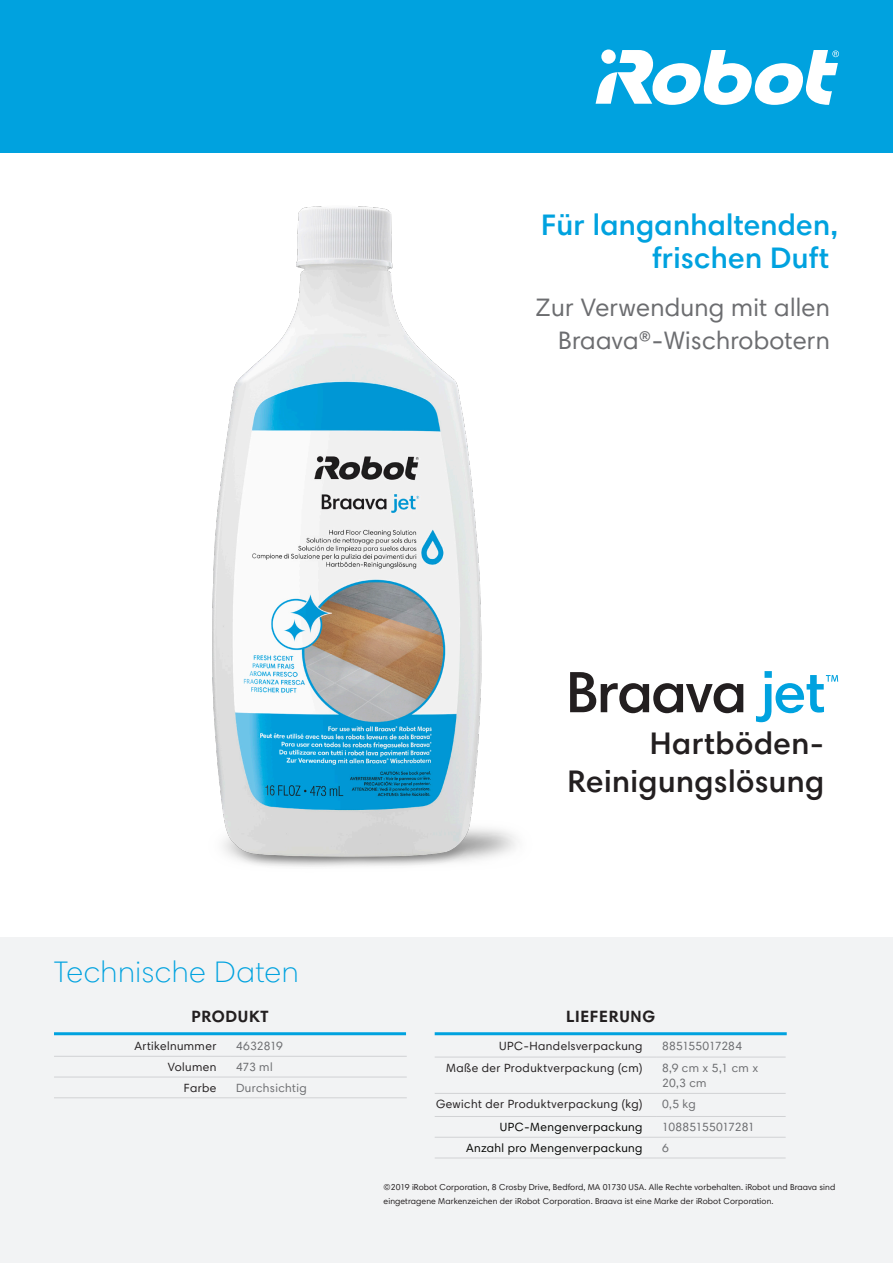
<style>
.page{position:relative;width:893px;height:1263px;background:#fff}
.page>*{position:absolute;margin:0;border:0;box-sizing:border-box;transform-origin:0 0}
.Grey_SubHead{font:600 31.5px/37.8px "Harmonia Sans Std";letter-spacing:.015em;color:#231f20;text-align:right}
.Roomba_Headers{font:600 30px "Harmonia Sans Std";letter-spacing:.01em;color:#00a2df}
._2018_Headline_1{font:300 30px "Harmonia Sans Std";letter-spacing:.03em;color:#00a2df}
.Roomba_Headers-2{font:25.5px/33px "Harmonia Sans Std";letter-spacing:.01em;color:#6c6d70;text-align:right}
.Braava_Spec_Headers{font:700 16.5px "Harmonia Sans Std";letter-spacing:.04em;color:#231f20}
.Specs_with_Line{font:12px "Harmonia Sans Std";letter-spacing:.035em;color:#231f20}
.Specs_with_Line-2{font:12px/15px "Harmonia Sans Std";letter-spacing:.02em;color:#6c6d70}
.Specs_with_Line-3{font:12px "Harmonia Sans Std";letter-spacing:.035em;color:#040503}
.Specs_with_Line-4{font:12px "Harmonia Sans Std";letter-spacing:-.005em;color:#6c6d70}
.Legal_Copy{font:8.7px/13.5px "Harmonia Sans Std";letter-spacing:.01em;color:#231f20}
</style>
<div class="page">
<svg style="left:570px;top:672px;width:173px;height:41px"></svg>
<svg style="left:756px;top:671px;width:82px;height:51px"></svg>
<div style="left:0;top:937px;width:893px;height:326px;background:#f2f3f4"></div>
<hr style="left:54px;top:1032px;width:352px;height:3px;background:#00a2df">
<hr style="left:435px;top:1032px;width:352px;height:3px;background:#00a2df">
<hr style="left:54px;top:1056px;width:176px;height:1px;background:#d1d2d4">
<hr style="left:230px;top:1056px;width:177px;height:1px;background:#d1d2d4">
<hr style="left:54px;top:1077px;width:176px;height:1px;background:#d1d2d4">
<hr style="left:230px;top:1077px;width:177px;height:1px;background:#d1d2d4">
<hr style="left:54px;top:1097px;width:176px;height:1px;background:#d1d2d4">
<hr style="left:230px;top:1097px;width:177px;height:1px;background:#d1d2d4">
<hr style="left:435px;top:1057px;width:221px;height:1px;background:#d1d2d4">
<hr style="left:656px;top:1057px;width:130px;height:1px;background:#d1d2d4">
<hr style="left:435px;top:1093px;width:221px;height:1px;background:#d1d2d4">
<hr style="left:656px;top:1093px;width:130px;height:1px;background:#d1d2d4">
<hr style="left:435px;top:1116px;width:221px;height:1px;background:#d1d2d4">
<hr style="left:656px;top:1116px;width:130px;height:1px;background:#d1d2d4">
<hr style="left:435px;top:1137px;width:221px;height:1px;background:#d1d2d4">
<hr style="left:656px;top:1137px;width:130px;height:1px;background:#d1d2d4">
<hr style="left:435px;top:1158px;width:221px;height:1px;background:#d1d2d4">
<hr style="left:656px;top:1158px;width:130px;height:1px;background:#d1d2d4">
<img style="left:212px;top:206px;width:304px;height:661px">
<div style="left:0;top:0;width:893px;height:152px;background:#00a2df"></div>
<svg style="left:596px;top:50px;width:243px;height:55px"></svg>
<p class="Roomba_Headers" style="left:541px;top:206px;width:298px">Für langanhaltenden,</p>
<p class="Roomba_Headers" style="left:652px;top:239px;width:179px">frischen Duft</p>
<p class="Roomba_Headers-2" style="left:536px;top:290px;width:296px">Zur Verwendung mit allen<br>Braava®-Wischrobotern</p>
<p class="_2018_Headline_1" style="left:54px;top:954px;width:246px">Technische Daten</p>
<p class="Braava_Spec_Headers" style="left:192px;top:1006px;width:78px">PRODUKT</p>
<p class="Specs_with_Line" style="left:134px;top:1038px;width:84px">Artikelnummer</p>
<p class="Specs_with_Line-2" style="left:236px;top:1038px;width:48px">4632819</p>
<p class="Specs_with_Line" style="left:168px;top:1059px;width:50px">Volumen</p>
<p class="Specs_with_Line-2" style="left:236px;top:1059px;width:38px">473 ml</p>
<p class="Specs_with_Line" style="left:184px;top:1080px;width:34px">Farbe</p>
<p class="Specs_with_Line-2" style="left:236px;top:1080px;width:72px">Durchsichtig</p>
<p class="Grey_SubHead" style="left:568px;top:724px;width:258px">Hartböden-<br>Reinigungslösung</p>
<p class="Braava_Spec_Headers" style="left:566px;top:1006px;width:90px">LIEFERUNG</p>
<p class="Specs_with_Line" style="left:499px;top:1038px;width:145px">UPC-Handelsverpackung</p>
<p class="Specs_with_Line-2" style="left:662px;top:1038px;width:82px">885155017284</p>
<p class="Specs_with_Line" style="left:446px;top:1060px;width:198px">Maße der Produktverpackung (cm)</p>
<p class="Specs_with_Line-2" style="left:662px;top:1060px;width:98px">8,9 cm x 5,1 cm x<br>20,3 cm</p>
<p class="Specs_with_Line" style="left:436px;top:1096px;width:208px">Gewicht der Produktverpackung (kg)</p>
<p class="Specs_with_Line-2" style="left:662px;top:1096px;width:35px">0,5 kg</p>
<p class="Specs_with_Line-3" style="left:500px;top:1120px;width:144px">UPC-Mengenverpackung</p>
<p class="Specs_with_Line-4" style="left:662px;top:1120px;width:94px">10885155017281</p>
<p class="Specs_with_Line-3" style="left:466px;top:1140px;width:178px">Anzahl pro Mengenverpackung</p>
<p class="Specs_with_Line-2" style="left:662px;top:1140px;width:8px">6</p>
<p class="Legal_Copy" style="left:384px;top:1180px;width:453px">©2019 iRobot Corporation, 8 Crosby Drive, Bedford, MA 01730 USA. Alle Rechte vorbehalten. iRobot und Braava sind eingetragene Markenzeichen der iRobot Corporation. Braava ist eine Marke der iRobot Corporation.</p>
</div>
